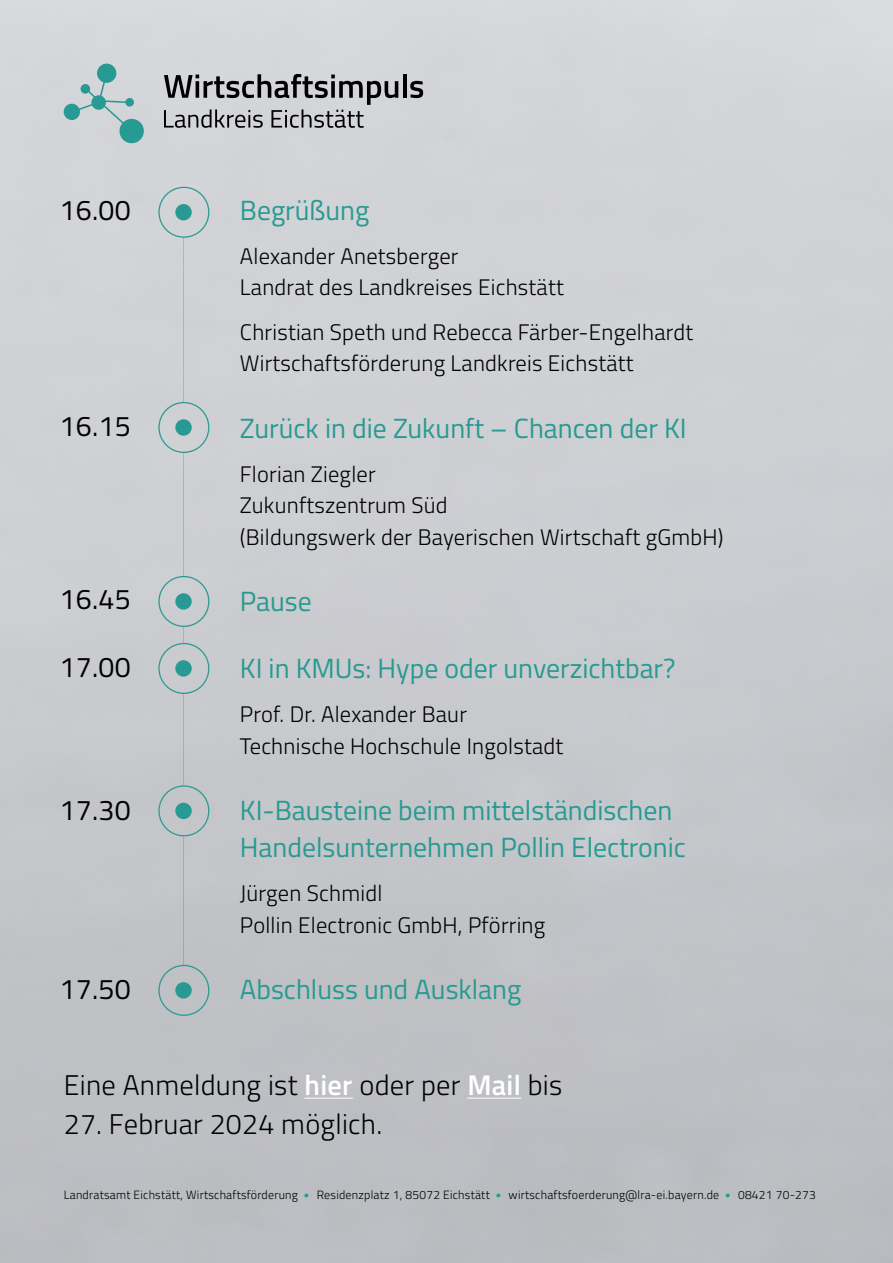
<style>
.page{position:relative;width:893px;height:1263px;background:#fff}
.page>*{position:absolute;margin:0;border:0;box-sizing:border-box;transform-origin:0 0}
.t1{font:300 28.5px "Titillium Web";letter-spacing:.01em;color:#000}
.t2{font:28.5px "Titillium Web";letter-spacing:.01em;color:#000}
.t3{font:27.75px/36.8px "Titillium Web";color:#289a93}
.t4{font:300 22.5px/31.5px "Titillium Web";letter-spacing:.01em;color:#000}
.t5{font:300 12px "Titillium Web";letter-spacing:.02em;color:#000}
.s1{font-weight:600;color:#fff}
.s2{font-family:"Arial";font-weight:400;font-size:9px;color:#289a93}
</style>
<div class="page">
<div style="left:0;top:0;width:893px;height:1263px;background:linear-gradient(to bottom,#d7d9db,#babcc0)"></div>
<hr style="left:304px;top:1098px;width:49px;height:1px;background:#fff">
<hr style="left:467px;top:1098px;width:54px;height:1px;background:#fff">
<div style="left:158px;top:187px;width:51px;height:51px;border:1px solid #289a93;border-radius:50%"></div>
<div style="left:175px;top:204px;width:17px;height:16px;background:#289a93;border-radius:50%"></div>
<div style="left:158px;top:785px;width:51px;height:51px;border:1px solid #289a93;border-radius:50%"></div>
<div style="left:175px;top:803px;width:17px;height:16px;background:#289a93;border-radius:50%"></div>
<div style="left:158px;top:965px;width:51px;height:51px;border:1px solid #289a93;border-radius:50%"></div>
<div style="left:175px;top:982px;width:17px;height:16px;background:#289a93;border-radius:50%"></div>
<div style="left:158px;top:643px;width:51px;height:51px;border:1px solid #289a93;border-radius:50%"></div>
<div style="left:175px;top:660px;width:17px;height:17px;background:#289a93;border-radius:50%"></div>
<div style="left:158px;top:576px;width:51px;height:51px;border:1px solid #289a93;border-radius:50%"></div>
<div style="left:175px;top:593px;width:17px;height:17px;background:#289a93;border-radius:50%"></div>
<div style="left:97px;top:64px;width:19px;height:19px;background:#269a93;border-radius:50%"></div>
<div style="left:64px;top:104px;width:16px;height:16px;background:#269a93;border-radius:50%"></div>
<div style="left:119px;top:119px;width:25px;height:24px;background:#269a93;border-radius:50%"></div>
<svg style="left:70px;top:70px;width:63px;height:59px;background:#abc7c8"></svg>
<hr style="left:403px;top:74px;width:4px;height:24px;background:#000">
<svg style="left:410px;top:81px;width:13px;height:17px"></svg>
<svg style="left:164px;top:74px;width:234px;height:54px;background:#a0a1a4"></svg>
<div style="left:158px;top:402px;width:51px;height:51px;border:1px solid #289a93;border-radius:50%"></div>
<div style="left:175px;top:419px;width:17px;height:17px;background:#289a93;border-radius:50%"></div>
<hr style="left:183px;top:836px;width:1px;height:129px;background:#000">
<hr style="left:183px;top:694px;width:1px;height:91px;background:#000">
<svg style="left:183px;top:627px;width:1px;height:16px"></svg>
<hr style="left:183px;top:453px;width:1px;height:123px;background:#000">
<hr style="left:183px;top:238px;width:1px;height:164px;background:#000">
<p class="t2" style="left:60px;top:190px;width:73px">16.00</p>
<p class="t3" style="left:240px;top:190px;width:131px">Begrüßung</p>
<p class="t4" style="left:240px;top:239px;width:325px">Alexander Anetsberger<br>Landrat des Landkreises Eichstätt</p>
<p class="t4" style="left:240px;top:315px;width:455px">Christian Speth und Rebecca Färber-Engelhardt<br>Wirtschaftsförderung Landkreis Eichstätt</p>
<p class="t2" style="left:60px;top:405px;width:73px">16.15</p>
<p class="t3" style="left:240px;top:408px;width:448px">Zurück in die Zukunft – Chancen der KI</p>
<p class="t4" style="left:240px;top:457px;width:485px">Florian Ziegler<br>Zukunftszentrum Süd<br>(Bildungswerk der Bayerischen Wirtschaft gGmbH)</p>
<p class="t2" style="left:60px;top:578px;width:73px">16.45</p>
<p class="t3" style="left:240px;top:582px;width:73px">Pause</p>
<p class="t2" style="left:60px;top:647px;width:73px">17.00</p>
<p class="t3" style="left:240px;top:648px;width:437px">KI in KMUs: Hype oder unverzichtbar?</p>
<p class="t4" style="left:240px;top:697px;width:325px">Prof. Dr. Alexander Baur<br>Technische Hochschule Ingolstadt</p>
<p class="t2" style="left:60px;top:789px;width:73px">17.30</p>
<p class="t3" style="left:240px;top:791px;width:448px">KI-Bausteine beim mittelständischen<br>Handelsunternehmen Pollin Electronic</p>
<p class="t4" style="left:240px;top:876px;width:307px">Jürgen Schmidl<br>Pollin Electronic GmbH, Pförring</p>
<p class="t2" style="left:60px;top:968px;width:73px">17.50</p>
<p class="t3" style="left:240px;top:970px;width:283px">Abschluss und Ausklang</p>
<p class="t1" style="left:64px;top:1065px;width:500px">Eine Anmeldung ist <span class="s1">hier</span> oder per <span class="s1">Mail</span> bis</p>
<p class="t1" style="left:64px;top:1104px;width:320px">27. Februar 2024 möglich.</p>
<p class="t5" style="left:64px;top:1186px;width:754px">Landratsamt Eichstätt, Wirtschaftsförderung <span class="s2">●</span> Residenzplatz 1, 85072 Eichstätt <span class="s2">●</span> wirtschaftsfoerderung@lra-ei.bayern.de <span class="s2">●</span> 08421 70-273</p>
</div>
